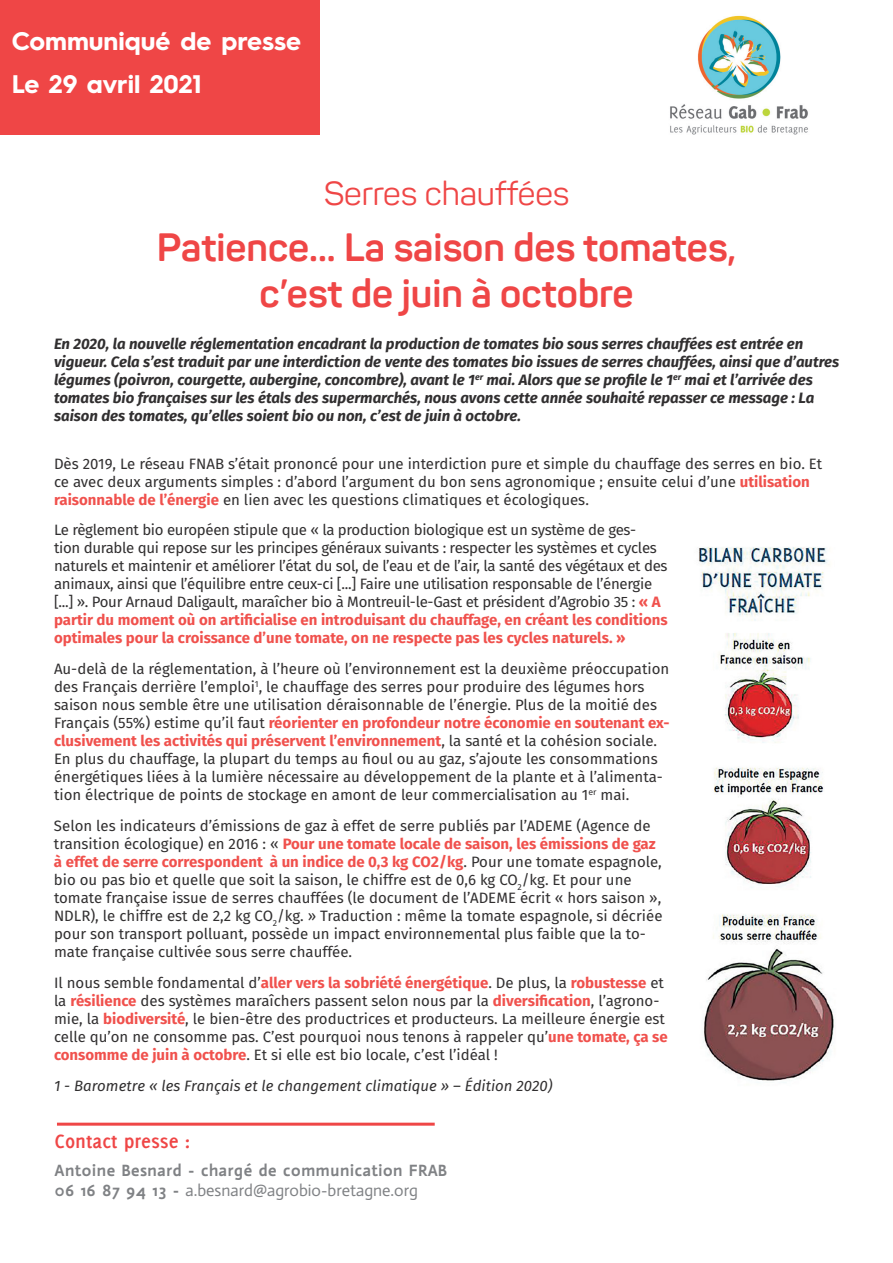
<style>
.page{position:relative;width:893px;height:1263px;background:#fff}
.page>*{position:absolute;margin:0;border:0;box-sizing:border-box;transform-origin:0 0}
.t1{font:700 39px/46.8px "Panton";color:#ef4646;text-align:center}
.t2{font:33px "Panton";color:#ef4646}
.t3{font:700 25.5px/43.3px "Hurme Geometric Sans 3";color:#fff}
.t4{font:700 21px "Delicious";color:#ef4646}
.t5{font:16.5px "Actor";color:#808285}
.t6{font:700 16.5px "actor";color:#808285}
.t7{font:15px/18px "Fira Sans";color:#312f30}
.t8{font:15px/18px "Fira Sans";letter-spacing:-.02em;color:#312f30}
.t9{font:italic 700 15px/18px "Fira Sans";color:#312f30}
.t10{font:italic 15px "Fira Sans";color:#312f30}
.s1{font-weight:700;color:#f0514d}
.s2{font-family:"actor";font-weight:700}
</style>
<div class="page">
<img style="left:670px;top:15px;width:138px;height:120px">
<div style="left:0;top:0;width:320px;height:135px;background:#ef4646"></div>
<hr style="left:57px;top:1123px;width:378px;height:3px;background:#ef4646">
<img style="left:699px;top:547px;width:135px;height:536px">
<h3 class="t3" style="left:12px;top:18px;width:291px">Communiqué de presse<br>Le 29 avril 2021</h3>
<h2 class="t2" style="left:324px;top:173px;width:247px">Serres chauffées</h2>
<h1 class="t1" style="left:157px;top:223px;width:581px">Patience... La saison des tomates, c’est de juin à octobre</h1>
<p class="t9" style="left:54px;top:334px;width:787px">En 2020, la nouvelle réglementation encadrant la production de tomates bio sous serres chauffées est entrée en vigueur. Cela s’est traduit par une interdiction de vente des tomates bio issues de serres chauffées, ainsi que d’autres légumes (poivron, courgette, aubergine, concombre), avant le 1<sup>er</sup> mai. Alors que se profile le 1<sup>er</sup> mai et l’arrivée des tomates bio françaises sur les étals des supermarchés, nous avons cette année souhaité repasser ce message : La saison des tomates, qu’elles soient bio ou non, c’est de juin à octobre.</p>
<p class="t7" style="left:54px;top:454px;width:770px">Dès 2019, Le réseau FNAB s’était prononcé pour une interdiction pure et simple du chauffage des serres en bio. Et ce avec deux arguments simples : d’abord l’argument du bon sens agronomique ; ensuite celui d’une <span class="s1">utilisation raisonnable de l’énergie</span> en lien avec les questions climatiques et écologiques.</p>
<p class="t8" style="left:54px;top:521px;width:615px">Le règlement bio européen stipule que « la production biologique est un système de ges-<br>tion durable qui repose sur les principes généraux suivants : respecter les systèmes et cycles naturels et maintenir et améliorer l’état du sol, de l’eau et de l’air, la santé des végétaux et des animaux, ainsi que l’équilibre entre ceux-ci [...] Faire une utilisation responsable de l’énergie [...] ». Pour Arnaud Daligault, maraîcher bio à Montreuil-le-Gast et président d’Agrobio 35 : <span class="s1">« A partir du moment où on artificialise en introduisant du chauffage, en créant les conditions optimales pour la croissance d’une tomate, on ne respecte pas les cycles naturels. »</span></p>
<p class="t7" style="left:54px;top:659px;width:617px">Au-delà de la réglementation, à l’heure où l’environnement est la deuxième préoccupation des Français derrière l’emploi<sup>1</sup>, le chauffage des serres pour produire des légumes hors saison nous semble être une utilisation déraisonnable de l’énergie. Plus de la moitié des Français (55%) estime qu’il faut <span class="s1">réorienter en profondeur notre économie en soutenant ex&shy;clusivement les activités qui préservent l’environnement</span>, la santé et la cohésion sociale.<br>En plus du chauffage, la plupart du temps au fioul ou au gaz, s’ajoute les consommations énergétiques liées à la lumière nécessaire au développement de la plante et à l’alimenta&shy;tion électrique de points de stockage en amont de leur commercialisation au 1<sup>er</sup> mai.</p>
<p class="t7" style="left:54px;top:816px;width:610px">Selon les indicateurs d’émissions de gaz à effet de serre publiés par l’ADEME (Agence de transition écologique) en 2016 : « <span class="s1">Pour une tomate locale de saison, les émissions de gaz à effet de serre correspondent à un indice de 0,3 kg CO2/kg</span>. Pour une tomate espagnole, bio ou pas bio et quelle que soit la saison, le chiffre est de 0,6 kg CO<sub>2</sub>/kg. Et pour une tomate française issue de serres chauffées (le document de l’ADEME écrit « hors saison », NDLR), le chiffre est de 2,2 kg CO<sub>2</sub>/kg. » Traduction : même la tomate espagnole, si décriée pour son transport polluant, possède un impact environnemental plus faible que la to&shy;mate française cultivée sous serre chauffée.</p>
<p class="t7" style="left:54px;top:973px;width:615px">Il nous semble fondamental d’<span class="s1">aller vers la sobriété énergétique</span>. De plus, la <span class="s1">robustesse</span> et la <span class="s1">résilience</span> des systèmes maraîchers passent selon nous par la <span class="s1">diversification</span>, l’agrono&shy;mie, la <span class="s1">biodiversité</span>, le bien-être des productrices et producteurs. La meilleure énergie est celle qu’on ne consomme pas. C’est pourquoi nous tenons à rappeler qu’<span class="s1">une tomate, ça se consomme de juin à octobre</span>. Et si elle est bio locale, c’est l’idéal !</p>
<p class="t10" style="left:54px;top:1074px;width:500px">1 - Barometre « les Français et le changement climatique » – Édition 2020)</p>
<h3 class="t4" style="left:55px;top:1129px;width:137px">Contact presse :</h3>
<p class="t6" style="left:55px;top:1160px;width:394px">Antoine Besnard - chargé de communication FRAB</p>
<p class="t5" style="left:55px;top:1180px;width:365px"><span class="s2">06 16 87 94 13 -</span> a.besnard@agrobio-bretagne.org</p>
</div>
